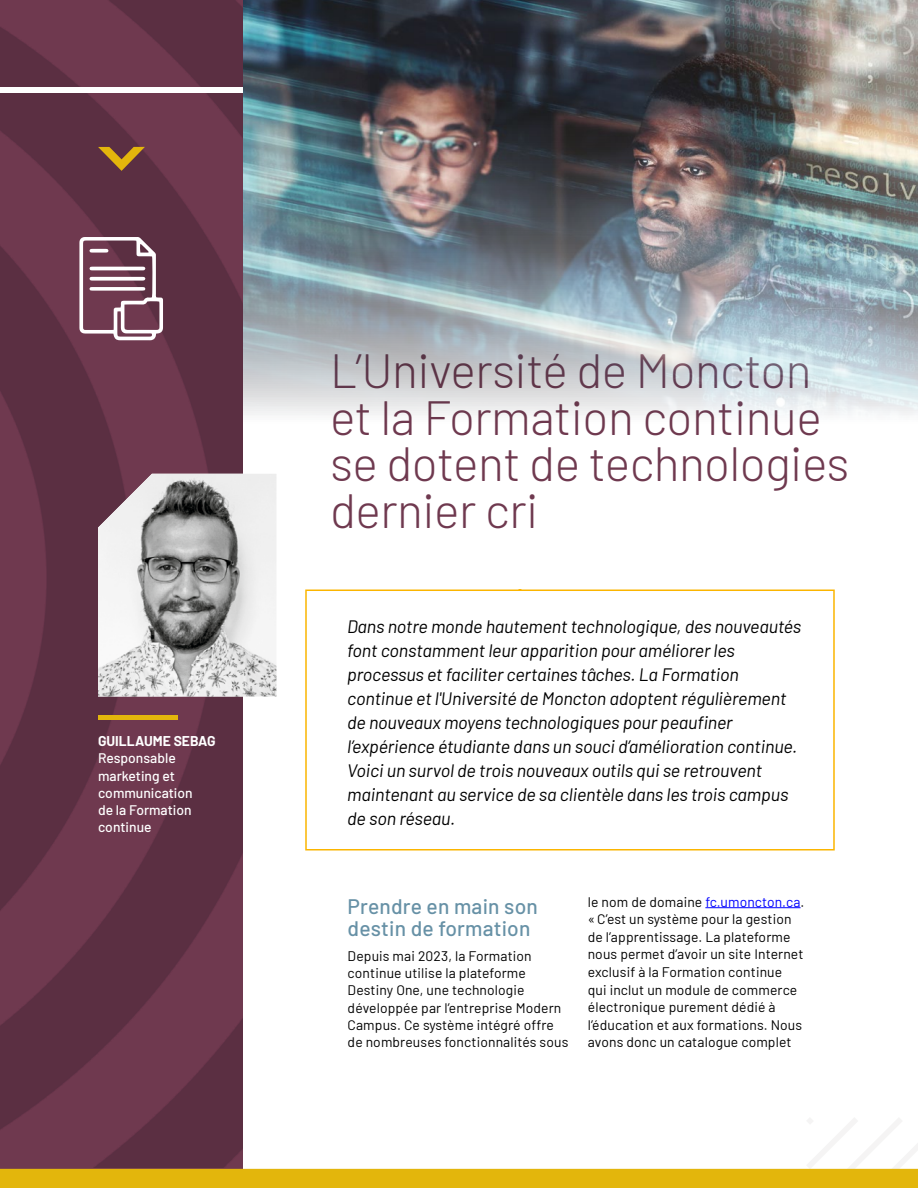
<style>
.page{position:relative;width:918px;height:1188px;background:#fff}
.page>*{position:absolute;margin:0;border:0;box-sizing:border-box;transform-origin:0 0}
.Titre{font:300 48px/46.5px "Barlow";letter-spacing:-.01em;color:#6f394f}
.Sous-titre{font:500 21px/22.6px "Barlow";letter-spacing:.01em;color:#6791a6}
.Paragraphe_intro{font:italic 18px/24px "Barlow";letter-spacing:-.01em;color:#000001}
.Texte_courant{font:13.8px/17.5px "Barlow";letter-spacing:.01em;color:#000001}
.Texte_courant-2{font:500 13.8px/17.2px "Barlow";color:#fff}
.Texte_courant-3{font:700 13.8px "Barlow";color:#fff}
.s1{color:#00f}
</style>
<div class="page">
<img style="left:0;top:0;width:243px;height:1117px">
<div style="left:0;top:88px;width:328px;height:5px;background:#fff"></div>
<svg style="left:0;top:1117px;width:918px;height:71px"></svg>
<svg style="left:98px;top:147px;width:47px;height:24px"></svg>
<hr style="left:705px;top:907px;width:96px;height:1px;background:#00f">
<img style="left:98px;top:474px;width:178px;height:223px">
<hr style="left:98px;top:716px;width:80px;height:4px;background:#e3b60c">
<svg style="left:305px;top:589px;width:530px;height:262px"></svg>
<svg style="left:79px;top:237px;width:84px;height:103px"></svg>
<img style="left:243px;top:0;width:675px;height:415px">
<p class="Texte_courant-3" style="left:98px;top:731px;width:119px">GUILLAUME SEBAG</p>
<p class="Texte_courant-2" style="left:98px;top:749px;width:96px">Responsable marketing et communication de la Formation continue</p>
<p class="Titre" style="left:330px;top:344px;width:521px">L’Université de Moncton et la Formation continue se dotent de technologies dernier cri</p>
<p class="Paragraphe_intro" style="left:347px;top:613px;width:456px">Dans notre monde hautement technologique, des nouveautés font constamment leur apparition pour améliorer les processus et faciliter certaines tâches. La Formation continue et l'Université de Moncton adoptent régulièrement de nouveaux moyens technologiques pour peaufiner l’expérience étudiante dans un souci d’amélioration continue.<br>Voici un survol de trois nouveaux outils qui se retrouvent maintenant au service de sa clientèle dans les trois campus de son réseau.</p>
<p class="Sous-titre" style="left:348px;top:893px;width:192px">Prendre en main son destin de formation</p>
<p class="Texte_courant" style="left:348px;top:946px;width:222px">Depuis mai 2023, la Formation continue utilise la plateforme<br>Destiny One, une technologie développée par l’entreprise Modern<br>Campus. Ce système intégré offre de nombreuses fonctionnalités sous</p>
<p class="Texte_courant" style="left:588px;top:892px;width:218px">le nom de domaine <span class="s1">fc.umoncton.ca</span>. «C’est un système pour la gestion de l’apprentissage. La plateforme nous permet d’avoir un site Internet exclusif à la Formation continue qui inclut un module de commerce électronique purement dédié à l’éducation et aux formations. Nous avons donc un catalogue complet</p>
</div>
